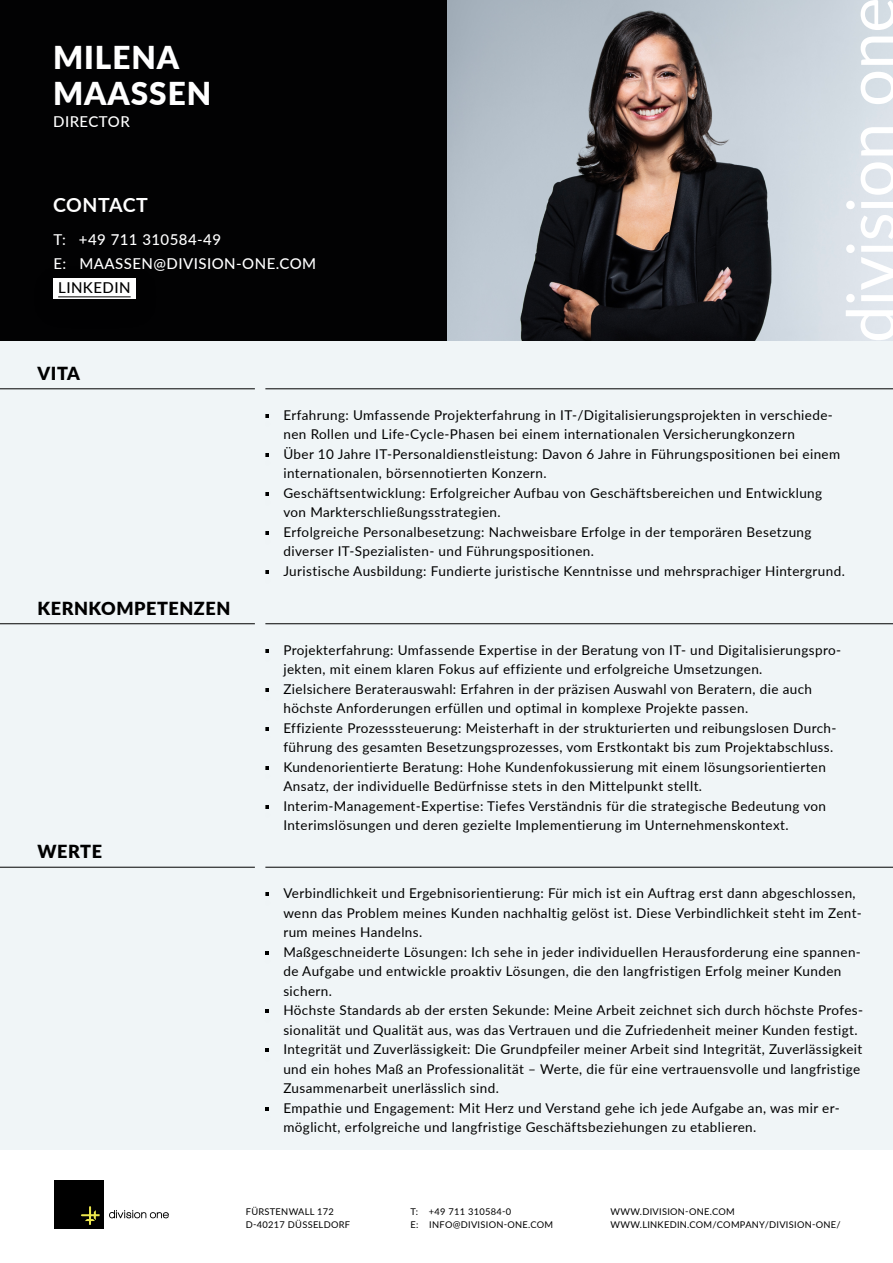
<style>
.page{position:relative;width:893px;height:1263px;background:#fff}
.page>*{position:absolute;margin:0;border:0;box-sizing:border-box;transform-origin:0 0}
.t1{font:900 31.5px/36px "Lato";letter-spacing:.03em;color:#fff}
.t2{font:700 19.5px "Lato";letter-spacing:.02em;color:#fff}
.t3{font:900 18px "Lato";letter-spacing:.03em;color:#000}
.t4{font:500 15px/24px "Lato";letter-spacing:.03em;color:#fff}
.t5{font:500 15px "Lato";letter-spacing:.03em;color:#000}
.t6{font:13.5px/19.5px "Lato";letter-spacing:.03em;color:#000}
.t7{font:9.3px/13.4px "Lato";letter-spacing:.03em;color:#000}
</style>
<div class="page">
<div style="left:0;top:327px;width:893px;height:834px;background:#f0f5f7"></div>
<svg style="left:265px;top:414px;width:4px;height:3px"></svg>
<svg style="left:265px;top:453px;width:4px;height:3px"></svg>
<svg style="left:265px;top:492px;width:4px;height:3px"></svg>
<svg style="left:265px;top:531px;width:4px;height:3px"></svg>
<svg style="left:265px;top:570px;width:4px;height:3px"></svg>
<svg style="left:265px;top:649px;width:4px;height:3px"></svg>
<svg style="left:265px;top:688px;width:4px;height:3px"></svg>
<svg style="left:265px;top:727px;width:4px;height:3px"></svg>
<svg style="left:265px;top:766px;width:4px;height:3px"></svg>
<svg style="left:265px;top:805px;width:4px;height:3px"></svg>
<svg style="left:265px;top:892px;width:4px;height:3px"></svg>
<svg style="left:265px;top:951px;width:4px;height:3px"></svg>
<svg style="left:265px;top:1009px;width:4px;height:3px"></svg>
<svg style="left:265px;top:1048px;width:4px;height:3px"></svg>
<svg style="left:265px;top:1107px;width:4px;height:3px"></svg>
<img style="left:447px;top:0;width:399px;height:340px">
<div style="left:0;top:0;width:447px;height:340px;background:#020203"></div>
<div style="left:0;top:1150px;width:893px;height:113px;background:#fff"></div>
<div style="left:54px;top:1180px;width:49px;height:48px;background:#000"></div>
<svg style="left:81px;top:1206px;width:19px;height:19px"></svg>
<svg style="left:109px;top:1210px;width:60px;height:8px"></svg>
<svg style="left:846px;top:0;width:47px;height:340px"></svg>
<hr style="left:0;top:389px;width:893px;height:1px;background:#000">
<hr style="left:0;top:623px;width:893px;height:1px;background:#000">
<hr style="left:0;top:867px;width:893px;height:1px;background:#000">
<div style="left:53px;top:278px;width:82px;height:20px;background:#fff"></div>
<div style="left:255px;top:379px;width:10px;height:564px;background:#f0f5f7"></div>
<hr style="left:58px;top:296px;width:73px;height:1px;background:#000">
<h1 class="t1" style="left:53px;top:38px;width:160px">MILENA<br>MAASSEN</h1>
<p class="t4" style="left:53px;top:109px;width:78px">DIRECTOR</p>
<h2 class="t2" style="left:53px;top:191px;width:96px">CONTACT</h2>
<p class="t4" style="left:54px;top:227px;width:264px">T: +49 711 310584-49<br>E: MAASSEN@DIVISION-ONE.COM</p>
<p class="t5" style="left:58px;top:277px;width:74px">LINKEDIN</p>
<h3 class="t3" style="left:38px;top:360px;width:44px">VITA</h3>
<h3 class="t3" style="left:38px;top:595px;width:194px">KERNKOMPETENZEN</h3>
<h3 class="t3" style="left:38px;top:837px;width:66px">WERTE</h3>
<p class="t6" style="left:283px;top:404px;width:563px">Erfahrung: Umfassende Projekterfahrung in IT-/Digitalisierungsprojekten in verschiede&shy;nen Rollen und Life-Cycle-Phasen bei einem internationalen Versicherungkonzern<br>Über 10 Jahre IT-Personaldienstleistung: Davon 6 Jahre in Führungspositionen bei einem internationalen, börsennotierten Konzern.<br>Geschäftsentwicklung: Erfolgreicher Aufbau von Geschäftsbereichen und Entwicklung von Markterschließungsstrategien.<br>Erfolgreiche Personalbesetzung: Nachweisbare Erfolge in der temporären Besetzung diverser IT-Spezialisten- und Führungspositionen.<br>Juristische Ausbildung: Fundierte juristische Kenntnisse und mehrsprachiger Hintergrund.</p>
<p class="t6" style="left:283px;top:639px;width:559px">Projekterfahrung: Umfassende Expertise in der Beratung von IT- und Digitalisierungspro&shy;jekten, mit einem klaren Fokus auf effiziente und erfolgreiche Umsetzungen.<br>Zielsichere Beraterauswahl: Erfahren in der präzisen Auswahl von Beratern, die auch höchste Anforderungen erfüllen und optimal in komplexe Projekte passen.<br>Effiziente Prozesssteuerung: Meisterhaft in der strukturierten und reibungslosen Durch&shy;führung des gesamten Besetzungsprozesses, vom Erstkontakt bis zum Projektabschluss.<br>Kundenorientierte Beratung: Hohe Kundenfokussierung mit einem lösungsorientierten Ansatz, der individuelle Bedürfnisse stets in den Mittelpunkt stellt.<br>Interim-Management-Expertise: Tiefes Verständnis für die strategische Bedeutung von Interimslösungen und deren gezielte Implementierung im Unternehmenskontext.</p>
<p class="t6" style="left:283px;top:883px;width:581px">Verbindlichkeit und Ergebnisorientierung: Für mich ist ein Auftrag erst dann abgeschlossen, wenn das Problem meines Kunden nachhaltig gelöst ist. Diese Verbindlichkeit steht im Zent&shy;rum meines Handelns.<br>Maßgeschneiderte Lösungen: Ich sehe in jeder individuellen Herausforderung eine spannen&shy;de Aufgabe und entwickle proaktiv Lösungen, die den langfristigen Erfolg meiner Kunden sichern.<br>Höchste Standards ab der ersten Sekunde: Meine Arbeit zeichnet sich durch höchste Profes&shy;sionalität und Qualität aus, was das Vertrauen und die Zufriedenheit meiner Kunden festigt.<br>Integrität und Zuverlässigkeit: Die Grundpfeiler meiner Arbeit sind Integrität, Zuverlässigkeit und ein hohes Maß an Professionalität – Werte, die für eine vertrauensvolle und langfristige Zusammenarbeit unerlässlich sind.<br>Empathie und Engagement: Mit Herz und Verstand gehe ich jede Aufgabe an, was mir er&shy;möglicht, erfolgreiche und langfristige Geschäftsbeziehungen zu etablieren.</p>
<p class="t7" style="left:246px;top:1204px;width:106px">FÜRSTENWALL 172<br>D-40217 DÜSSELDORF</p>
<p class="t7" style="left:410px;top:1205px;width:144px">T: +49 711 310584-0<br>E: INFO@DIVISION-ONE.COM</p>
<p class="t7" style="left:611px;top:1205px;width:232px">WWW.DIVISION-ONE.COM<br>WWW.LINKEDIN.COM/COMPANY/DIVISION-ONE/</p>
</div>
